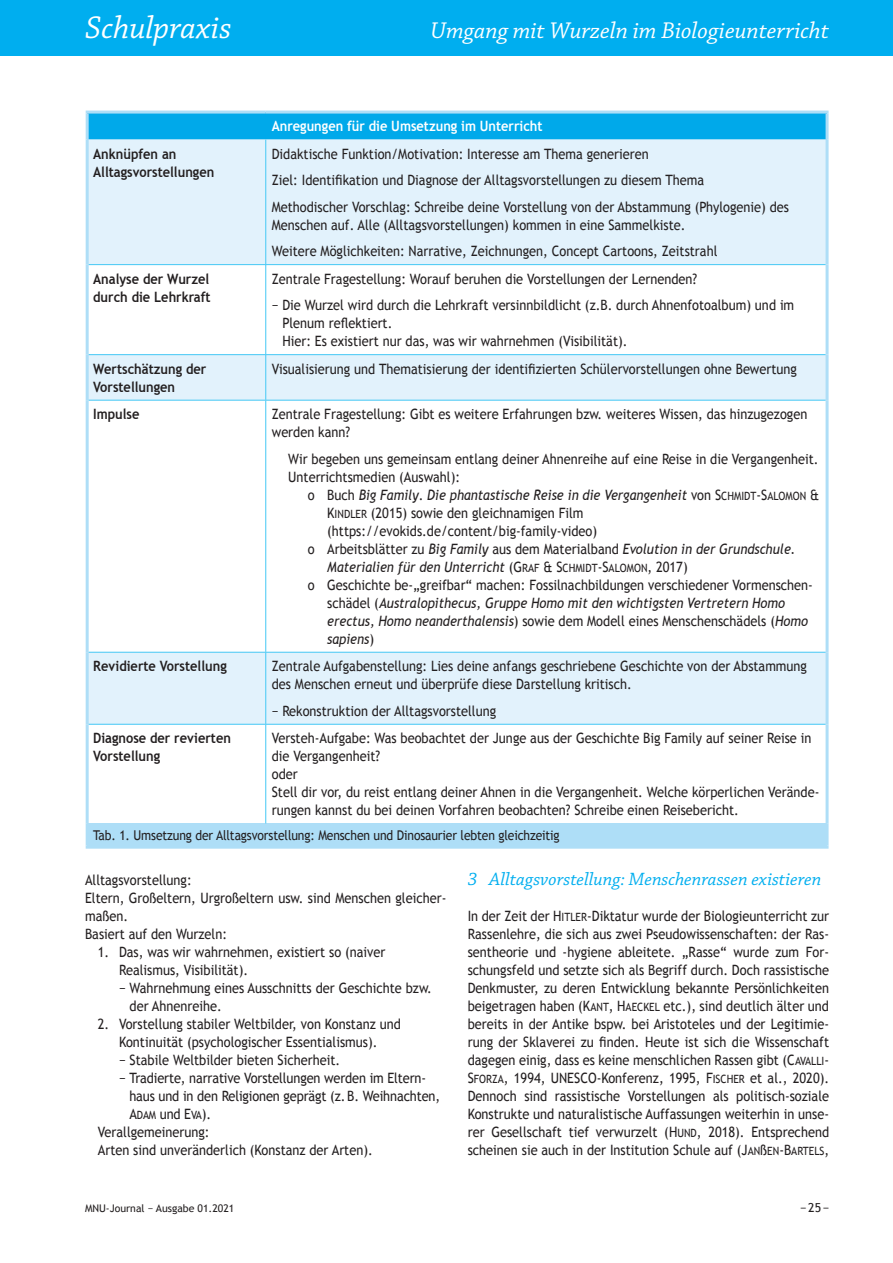
<style>
.page{position:relative;width:893px;height:1263px;background:#fff}
.page>*{position:absolute;margin:0;border:0;box-sizing:border-box;transform-origin:0 0}
.t1{font:italic 33px "Chaparral Pro";color:#fff}
.t2{font:italic 24px "Chaparral Pro";color:#fff}
.t3{font:italic 18.75px "Chaparral Pro";color:#00aeef}
.t4{font:14.25px/18px "Trebuchet MS";color:#231f20;scale:.9 1}
.t5{font:italic 14.25px "Trebuchet MS";color:#231f20;scale:.9 1}
.t6{font:700 14.25px/18px "Trebuchet MS";color:#231f20;scale:.9 1}
.t7{font:700 14.25px "Trebuchet MS";color:#fff;scale:.9 1}
.t8{font:13.5px "Trebuchet MS";letter-spacing:-.01em;color:#231f20;scale:.9 1}
.t9{font:12.3px "Trebuchet MS";color:#231f20}
.t10{font:10.5px "Trebuchet MS";color:#231f20}
.s1{font-style:normal}
.s2{font-style:normal;font-size:11.4px}
.s3{font-size:11.4px}
.s4{font-style:italic}
</style>
<div class="page">
<div style="left:0;top:0;width:893px;height:55px;background:#00aeef"></div>
<div style="left:89px;top:114px;width:737px;height:26px;background:#00a9ea"></div>
<svg style="left:89px;top:140px;width:737px;height:584px"></svg>
<div style="left:87px;top:824px;width:740px;height:23px;background:#aedef7"></div>
<hr style="left:89px;top:823px;width:737px;height:1px;background:#aedef7">
<hr style="left:86px;top:140px;width:3px;height:125px;background:#aedef7">
<hr style="left:826px;top:140px;width:3px;height:125px;background:#aedef7">
<hr style="left:86px;top:265px;width:3px;height:90px;background:#aedef7">
<hr style="left:826px;top:265px;width:3px;height:90px;background:#aedef7">
<hr style="left:86px;top:355px;width:3px;height:45px;background:#aedef7">
<hr style="left:826px;top:355px;width:3px;height:45px;background:#aedef7">
<hr style="left:86px;top:400px;width:3px;height:252px;background:#aedef7">
<hr style="left:826px;top:400px;width:3px;height:252px;background:#aedef7">
<hr style="left:86px;top:652px;width:3px;height:72px;background:#aedef7">
<hr style="left:826px;top:652px;width:3px;height:72px;background:#aedef7">
<hr style="left:86px;top:724px;width:3px;height:100px;background:#aedef7">
<hr style="left:826px;top:724px;width:3px;height:100px;background:#aedef7">
<hr style="left:86px;top:824px;width:3px;height:22px;background:#aedef7">
<hr style="left:826px;top:824px;width:3px;height:22px;background:#aedef7">
<hr style="left:86px;top:846px;width:743px;height:3px;background:#aedef7">
<hr style="left:265px;top:140px;width:1px;height:124px;background:#44c8f5">
<hr style="left:89px;top:264px;width:737px;height:1px;background:#44c8f5">
<hr style="left:265px;top:265px;width:1px;height:89px;background:#44c8f5">
<hr style="left:89px;top:354px;width:737px;height:1px;background:#44c8f5">
<hr style="left:265px;top:355px;width:1px;height:45px;background:#44c8f5">
<hr style="left:89px;top:400px;width:737px;height:1px;background:#44c8f5">
<hr style="left:265px;top:401px;width:1px;height:251px;background:#44c8f5">
<hr style="left:89px;top:652px;width:737px;height:1px;background:#44c8f5">
<hr style="left:265px;top:653px;width:1px;height:71px;background:#44c8f5">
<hr style="left:89px;top:724px;width:737px;height:1px;background:#44c8f5">
<hr style="left:265px;top:725px;width:1px;height:98px;background:#44c8f5">
<hr style="left:86px;top:111px;width:180px;height:3px;background:#aedef7">
<hr style="left:86px;top:114px;width:3px;height:26px;background:#aedef7">
<hr style="left:266px;top:111px;width:563px;height:3px;background:#aedef7">
<hr style="left:826px;top:114px;width:3px;height:26px;background:#aedef7">
<h1 class="t1" style="left:85px;top:15px;width:148px">Schulpraxis</h1>
<h2 class="t2" style="left:430px;top:21px;width:400px">Umgang mit Wurzeln im Biologieunterricht</h2>
<p class="t7" style="left:272px;top:118px;width:302px">Anregungen für die Umsetzung im Unterricht</p>
<p class="t6" style="left:93px;top:144px;width:136px">Anknüpfen an<br>Alltagsvorstellungen</p>
<p class="t4" style="left:272px;top:140px;width:576px;line-height:26.5px">Didaktische Funktion/Motivation: Interesse am Thema generieren<br>Ziel: Identifikation und Diagnose der Alltagsvorstellungen zu diesem Thema<br>Methodischer Vorschlag: Schreibe deine Vorstellung von der Abstammung (Phylogenie) des</p>
<p class="t4" style="left:272px;top:211px;width:497px;line-height:26.5px">Menschen auf. Alle (Alltagsvorstellungen) kommen in eine Sammelkiste.<br>Weitere Möglichkeiten: Narrative, Zeichnungen, Concept Cartoons, Zeitstrahl</p>
<p class="t6" style="left:93px;top:270px;width:132px">Analyse der Wurzel durch die Lehrkraft</p>
<p class="t4" style="left:272px;top:265px;width:582px;line-height:26.5px">Zentrale Fragestellung: Worauf beruhen die Vorstellungen der Lernenden?<br>− Die Wurzel wird durch die Lehrkraft versinnbildlicht (z.B. durch Ahnenfotoalbum) und im</p>
<p class="t4" style="left:282px;top:314px;width:385px">Plenum reflektiert.<br>Hier: Es existiert nur das, was wir wahrnehmen (Visibilität).</p>
<p class="t6" style="left:93px;top:360px;width:127px">Wertschätzung der<br>Vorstellungen</p>
<p class="t4" style="left:272px;top:360px;width:585px">Visualisierung und Thematisierung der identifizierten Schülervorstellungen ohne Bewertung</p>
<p class="t6" style="left:93px;top:405px;width:53px">Impulse</p>
<p class="t4" style="left:272px;top:405px;width:597px">Zentrale Fragestellung: Gibt es weitere Erfahrungen bzw. weiteres Wissen, das hinzugezogen werden kann?</p>
<p class="t4" style="left:288px;top:450px;width:591px">Wir begeben uns gemeinsam entlang deiner Ahnenreihe auf eine Reise in die Vergangenheit.<br>Unterrichtsmedien (Auswahl):</p>
<p class="t5" style="left:308px;top:486px;width:570px"><span class="s1">o Buch</span> Big Family<span class="s1">.</span> Die phantastische Reise in die Vergangenheit <span class="s1">von S</span><span class="s2">CHMIDT</span><span class="s1">-S</span><span class="s2">ALOMON</span> <span class="s1">&amp;</span></p>
<p class="t4" style="left:327px;top:504px;width:286px">K<span class="s3">INDLER</span> (2015) sowie den gleichnamigen Film</p>
<p class="t4" style="left:327px;top:522px;width:301px">(https://evokids.de/content/big-family-video)</p>
<p class="t4" style="left:308px;top:540px;width:544px">o Arbeitsblätter zu <span class="s4">Big Family</span> aus dem Materialband <span class="s4">Evolution in der Grundschule.</span></p>
<p class="t5" style="left:327px;top:558px;width:402px">Materialien für den Unterricht <span class="s1">(G</span><span class="s2">RAF</span> <span class="s1">&amp; S</span><span class="s2">CHMIDT</span><span class="s1">-S</span><span class="s2">ALOMON</span><span class="s1">, 2017)</span></p>
<p class="t4" style="left:308px;top:576px;width:563px">o Geschichte be-„greifbar“ machen: Fossilnachbildungen verschiedener Vormenschen-</p>
<p class="t5" style="left:327px;top:594px;width:510px"><span class="s1">schädel (</span>Australopithecus, Gruppe Homo mit den wichtigsten Vertretern Homo</p>
<p class="t4" style="left:327px;top:612px;width:536px"><span class="s4">erectus, Homo neanderthalensis</span>) sowie dem Modell eines Menschenschädels (<span class="s4">Homo</span></p>
<p class="t5" style="left:327px;top:630px;width:53px">sapiens<span class="s1">)</span></p>
<p class="t6" style="left:93px;top:657px;width:150px">Revidierte Vorstellung</p>
<p class="t4" style="left:272px;top:657px;width:596px">Zentrale Aufgabenstellung: Lies deine anfangs geschriebene Geschichte von der Abstammung des Menschen erneut und überprüfe diese Darstellung kritisch.</p>
<p class="t4" style="left:272px;top:702px;width:251px">− Rekonstruktion der Alltagsvorstellung</p>
<p class="t6" style="left:93px;top:729px;width:155px">Diagnose der revierten<br>Vorstellung</p>
<p class="t4" style="left:272px;top:729px;width:610px">Versteh-Aufgabe: Was beobachtet der Junge aus der Geschichte Big Family auf seiner Reise in die Vergangenheit?<br>oder<br>Stell dir vor, du reist entlang deiner Ahnen in die Vergangenheit. Welche körperlichen Verände&shy;rungen kannst du bei deinen Vorfahren beobachten? Schreibe einen Reisebericht.</p>
<p class="t8" style="left:93px;top:827px;width:520px">Tab. 1. Umsetzung der Alltagsvorstellung: Menschen und Dinosaurier lebten gleichzeitig</p>
<p class="t4" style="left:85px;top:870px;width:403px">Alltagsvorstellung:<br>Eltern, Großeltern, Urgroßeltern usw. sind Menschen gleicher&shy;maßen.<br>Basiert auf den Wurzeln:</p>
<p class="t4" style="left:98px;top:942px;width:321px">1. Das, was wir wahrnehmen, existiert so (naiver</p>
<p class="t4" style="left:119px;top:960px;width:145px">Realismus, Visibilität).</p>
<p class="t4" style="left:119px;top:978px;width:349px">− Wahrnehmung eines Ausschnitts der Geschichte bzw.</p>
<p class="t4" style="left:130px;top:996px;width:104px">der Ahnenreihe.</p>
<p class="t4" style="left:98px;top:1014px;width:338px">2. Vorstellung stabiler Weltbilder, von Konstanz und</p>
<p class="t4" style="left:119px;top:1032px;width:289px">Kontinuität (psychologischer Essentialismus).</p>
<p class="t4" style="left:119px;top:1050px;width:247px">− Stabile Weltbilder bieten Sicherheit.</p>
<p class="t4" style="left:119px;top:1068px;width:343px">− Tradierte, narrative Vorstellungen werden im Eltern-</p>
<p class="t4" style="left:129px;top:1086px;width:347px">haus und in den Religionen geprägt (z. B. Weihnachten,</p>
<p class="t4" style="left:129px;top:1104px;width:92px">A<span class="s3">DAM</span> und E<span class="s3">VA</span>).</p>
<p class="t4" style="left:98px;top:1122px;width:126px">Verallgemeinerung:</p>
<p class="t4" style="left:98px;top:1140px;width:307px">Arten sind unveränderlich (Konstanz der Arten).</p>
<h3 class="t3" style="left:468px;top:871px;width:355px">3 Alltagsvorstellung: Menschenrassen existieren</h3>
<p class="t4" style="left:468px;top:906px;width:403px;text-align:justify">In der Zeit der H<span class="s3">ITLER</span>-Diktatur wurde der Biologieunterricht zur Rassenlehre, die sich aus zwei Pseudowissenschaften: der Ras&shy;sentheorie und -hygiene ableitete. „Rasse“ wurde zum For&shy;schungsfeld und setzte sich als Begriff durch. Doch rassistische Denkmuster, zu deren Entwicklung bekannte Persönlichkeiten beigetragen haben (K<span class="s3">ANT</span>, H<span class="s3">AECKEL</span> etc.), sind deutlich älter und bereits in der Antike bspw. bei Aristoteles und der Legitimie&shy;rung der Sklaverei zu finden. Heute ist sich die Wissenschaft dagegen einig, dass es keine menschlichen Rassen gibt (C<span class="s3">AVALLI</span>-S<span class="s3">FORZA</span>, 1994, UNESCO-Konferenz, 1995, F<span class="s3">ISCHER</span> et al., 2020).<br>Dennoch sind rassistische Vorstellungen als politisch-soziale Konstrukte und naturalistische Auffassungen weiterhin in unse&shy;rer Gesellschaft tief verwurzelt (H<span class="s3">UND</span>, 2018). Entsprechend scheinen sie auch in der Institution Schule auf (J<span class="s3">AN</span>ß<span class="s3">EN</span>-B<span class="s3">ARTELS</span>,</p>
<p class="t10" style="left:85px;top:1202px;width:151px">MNU-Journal − Ausgabe 01.2021</p>
<p class="t9" style="left:800px;top:1200px;width:31px">− 25 −</p>
</div>
